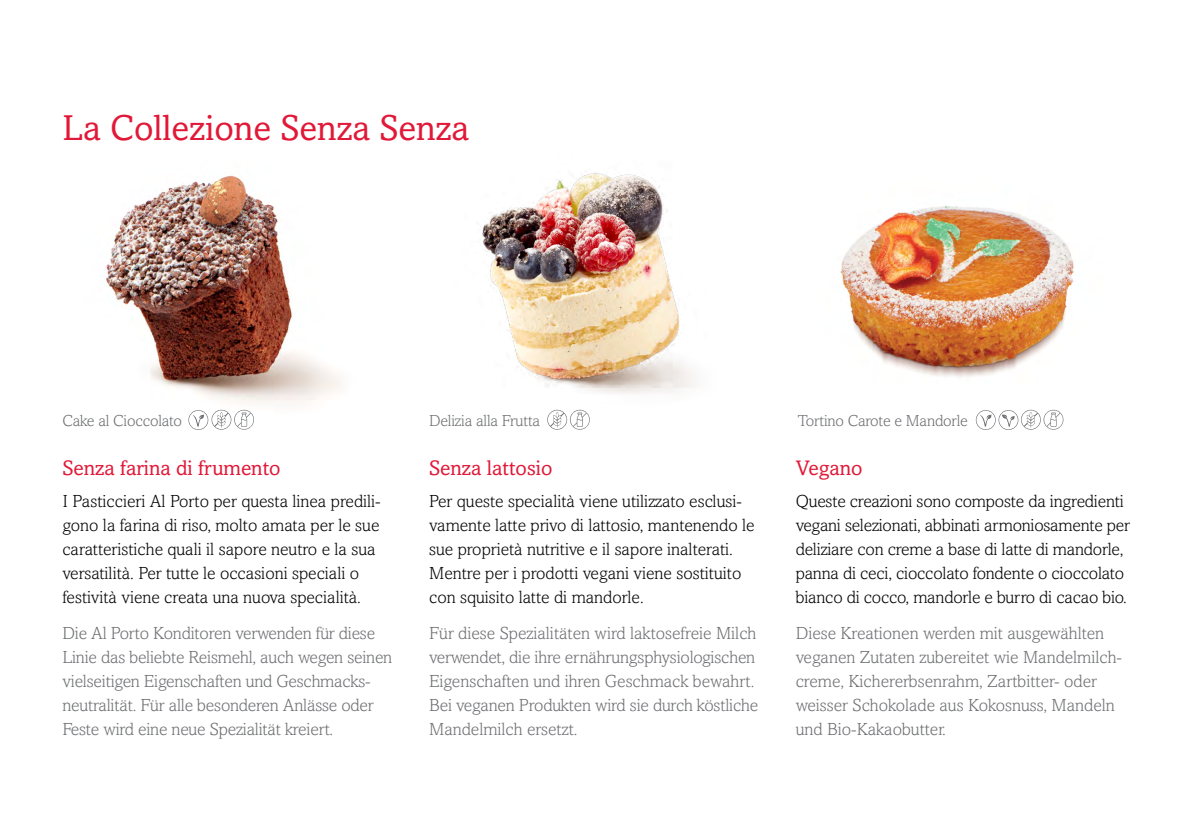
<style>
.page{position:relative;width:1191px;height:840px;background:#fff}
.page>*{position:absolute;margin:0;border:0;box-sizing:border-box;transform-origin:0 0}
.t1{font:36px "Amasis MT Std";color:#e11837}
.t2{font:21px "Amasis MT Std";color:#e11837}
.t3{font:300 17.6px/24px "Amasis MT Std";color:#000}
.t4{font:300 17.6px/24px "Amasis MT Std";letter-spacing:-.01em;color:#6d6e71}
.t5{font:300 16px "Amasis MT Std";letter-spacing:-.01em;color:#6d6e71}
</style>
<div class="page">
<img style="left:482px;top:173px;width:212px;height:221px">
<img style="left:106px;top:175px;width:236px;height:255px">
<img style="left:840px;top:206px;width:234px;height:224px">
<svg style="left:188px;top:409px;width:66px;height:20px"></svg>
<svg style="left:547px;top:409px;width:43px;height:20px"></svg>
<svg style="left:975px;top:409px;width:88px;height:20px"></svg>
<h1 class="t1" style="left:62px;top:107px;width:408px">La Collezione Senza Senza</h1>
<p class="t5" style="left:62px;top:411px;width:121px">Cake al Cioccolato</p>
<p class="t5" style="left:429px;top:411px;width:113px">Delizia alla Frutta</p>
<p class="t5" style="left:797px;top:411px;width:172px">Tortino Carote e Mandorle</p>
<p class="t2" style="left:62px;top:455px;width:220px">Senza farina di frumento</p>
<p class="t3" style="left:62px;top:488px;width:320px">I Pasticcieri Al Porto per questa linea predili&shy;gono la farina di riso, molto amata per le sue caratteristiche quali il sapore neutro e la sua versatilità. Per tutte le occasioni speciali o festività viene creata una nuova specialità.</p>
<p class="t4" style="left:62px;top:620px;width:331px">Die Al Porto Konditoren verwenden für diese Linie das beliebte Reismehl, auch wegen seinen vielseitigen Eigenschaften und Geschmacks&shy;neutralität. Für alle besonderen Anlässe oder Feste wird eine neue Spezialität kreiert.</p>
<p class="t2" style="left:429px;top:455px;width:125px">Senza lattosio</p>
<p class="t3" style="left:429px;top:488px;width:327px">Per queste specialità viene utilizzato esclusi&shy;vamente latte privo di lattosio, mantenendo le sue proprietà nutritive e il sapore inalterati.<br>Mentre per i prodotti vegani viene sostituito con squisito latte di mandorle.</p>
<p class="t4" style="left:429px;top:620px;width:330px">Für diese Spezialitäten wird laktosefreie Milch verwendet, die ihre ernährungsphysiologischen Eigenschaften und ihren Geschmack bewahrt.<br>Bei veganen Produkten wird sie durch köstliche Mandelmilch ersetzt.</p>
<p class="t2" style="left:795px;top:455px;width:68px">Vegano</p>
<p class="t3" style="left:795px;top:488px;width:336px">Queste creazioni sono composte da ingredienti vegani selezionati, abbinati armoniosamente per deliziare con creme a base di latte di mandorle, panna di ceci, cioccolato fondente o cioccolato bianco di cocco, mandorle e burro di cacao bio.</p>
<p class="t4" style="left:795px;top:620px;width:328px">Diese Kreationen werden mit ausgewählten veganen Zutaten zubereitet wie Mandelmilch&shy;creme, Kichererbsenrahm, Zartbitter- oder weisser Schokolade aus Kokosnuss, Mandeln und Bio-Kakaobutter.</p>
</div>
